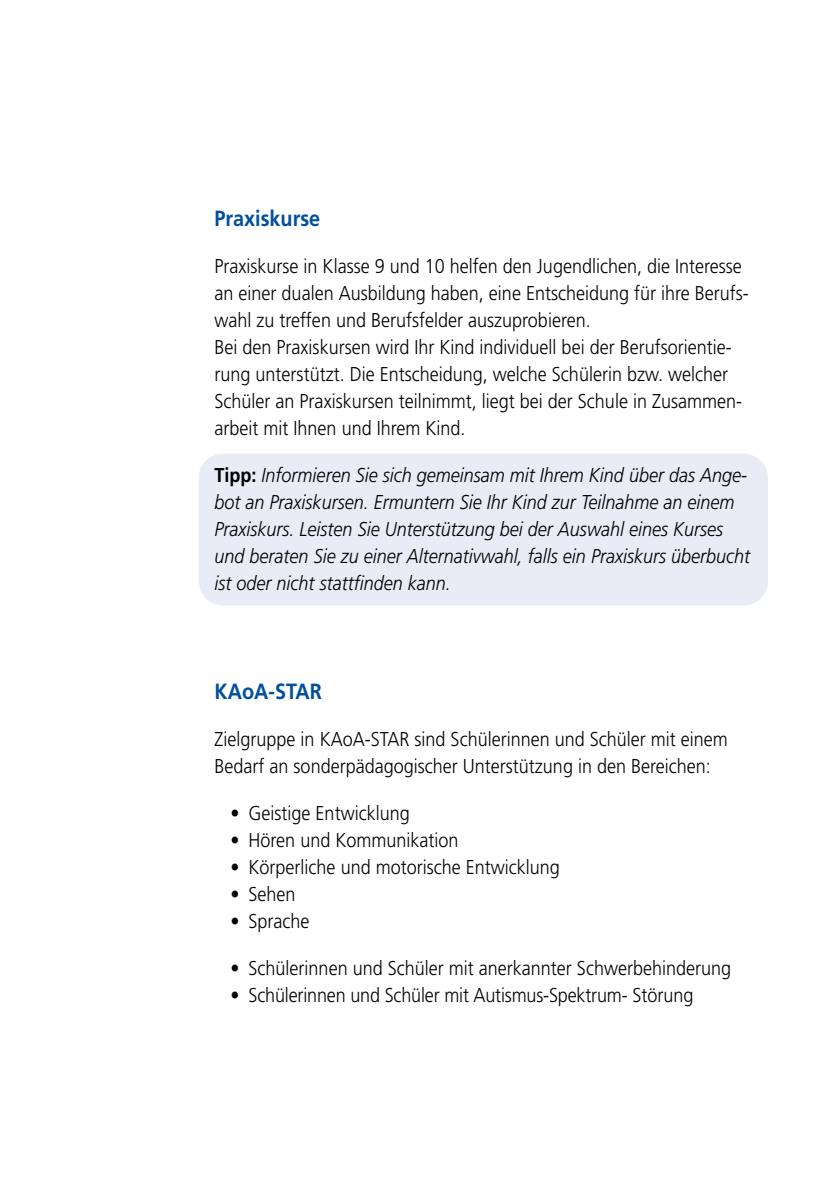
<style>
.page{position:relative;width:840px;height:1191px;background:#fff}
.page>*{position:absolute;margin:0;border:0;box-sizing:border-box;transform-origin:0 0}
.t1{font:700 22px "Frutiger LT";color:#004f9f;scale:.9 1}
.t2{font:300 20px/27px "Frutiger LT";color:#000;scale:.9 1}
.t3{font:italic 300 20px/27px "Frutiger LT";color:#000;scale:.9 1}
.s1{font-weight:700;font-style:normal}
</style>
<div class="page">
<div style="left:198px;top:454px;width:569px;height:151px;background:#e9ebf7;border-radius:24px"></div>
<p class="t1" style="left:214px;top:206px;width:119px">Praxiskurse</p>
<p class="t2" style="left:214px;top:253px;width:595px">Praxiskurse in Klasse 9 und 10 helfen den Jugendlichen, die Interesse an einer dualen Ausbildung haben, eine Entscheidung für ihre Berufs&shy;wahl zu treffen und Berufsfelder auszuprobieren.<br>Bei den Praxiskursen wird Ihr Kind individuell bei der Berufsorientie&shy;rung unterstützt. Die Entscheidung, welche Schülerin bzw. welcher Schüler an Praxiskursen teilnimmt, liegt bei der Schule in Zusammen&shy;arbeit mit Ihnen und Ihrem Kind.</p>
<p class="t3" style="left:214px;top:462px;width:596px"><span class="s1">Tipp:</span> Informieren Sie sich gemeinsam mit Ihrem Kind über das Ange&shy;bot an Praxiskursen. Ermuntern Sie Ihr Kind zur Teilnahme an einem Praxiskurs. Leisten Sie Unterstützung bei der Auswahl eines Kurses und beraten Sie zu einer Alternativwahl, falls ein Praxiskurs überbucht ist oder nicht stattfinden kann.</p>
<p class="t1" style="left:214px;top:678px;width:121px">KAoA-STAR</p>
<p class="t2" style="left:214px;top:725px;width:571px">Zielgruppe in KAoA-STAR sind Schülerinnen und Schüler mit einem<br>Bedarf an sonderpädagogischer Unterstützung in den Bereichen:</p>
<p class="t2" style="left:230px;top:799px;width:200px">• Geistige Entwicklung</p>
<p class="t2" style="left:230px;top:826px;width:255px">• Hören und Kommunikation</p>
<p class="t2" style="left:230px;top:853px;width:367px">• Körperliche und motorische Entwicklung</p>
<p class="t2" style="left:230px;top:880px;width:74px">• Sehen</p>
<p class="t2" style="left:230px;top:907px;width:89px">• Sprache</p>
<p class="t2" style="left:230px;top:954px;width:557px">• Schülerinnen und Schüler mit anerkannter Schwerbehinderung</p>
<p class="t2" style="left:230px;top:981px;width:515px">• Schülerinnen und Schüler mit Autismus-Spektrum- Störung</p>
</div>
